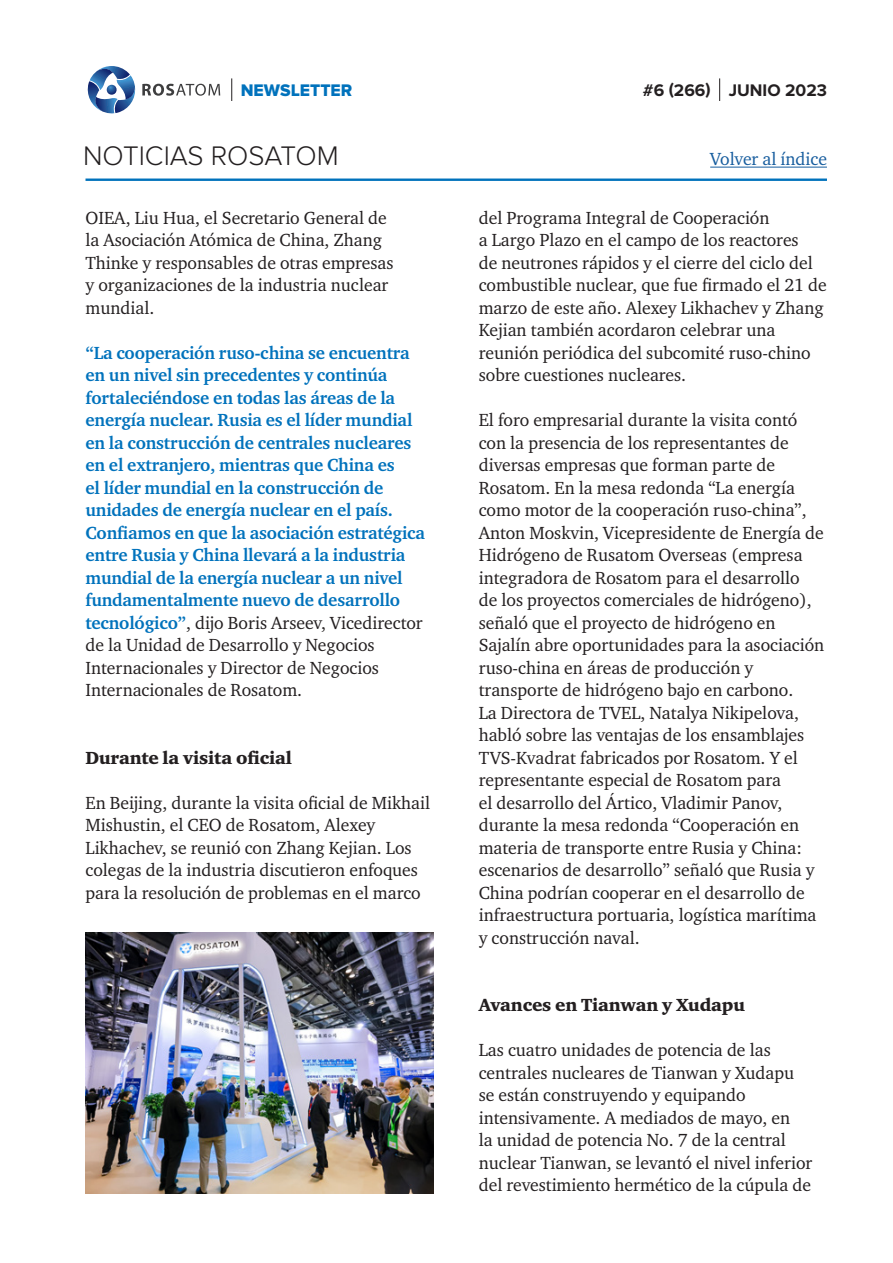
<style>
.page{position:relative;width:893px;height:1263px;background:#fff}
.page>*{position:absolute;margin:0;border:0;box-sizing:border-box;transform-origin:0 0}
.t1{font:300 27.9px "Proxima Nova";color:#231f20}
.main_text{font:18px/22.5px "Charter ITC";color:#231f20}
.main_text-2{font:700 18px/22.5px "Charter ITC";letter-spacing:-.01em;color:#0072bc}
.subtitle{font:18px "Charter Black ITC";letter-spacing:-.01em;color:#231f20}
.t2{font:18px "Charter ITC";color:#175d9e}
.t3{font:700 17.4px "Proxima Nova";color:#231f20}
.t4{font:17.4px "Proxima Nova Extrabld";color:#0072bc}
.s1{font-weight:400;color:#231f20}
</style>
<div class="page">
<hr style="left:86px;top:179px;width:741px;height:2px;background:#0072bc">
<svg style="left:87px;top:66px;width:49px;height:48px"></svg>
<svg style="left:142px;top:84px;width:78px;height:12px"></svg>
<svg style="left:231px;top:78px;width:1px;height:23px"></svg>
<hr style="left:710px;top:167px;width:117px;height:1px;background:#175d9e">
<svg style="left:719px;top:78px;width:1px;height:23px"></svg>
<img style="left:86px;top:932px;width:348px;height:262px">
<p class="t4" style="left:241px;top:80px;width:113px">NEWSLETTER</p>
<h1 class="t1" style="left:83px;top:140px;width:257px">NOTICIAS ROSATOM</h1>
<p class="main_text" style="left:86px;top:206px;width:310px">OIEA, Liu Hua, el Secretario General de la Asociación Atómica de China, Zhang Thinke y responsables de otras empresas y organizaciones de la industria nuclear mundial.</p>
<p class="main_text-2" style="left:86px;top:341px;width:341px">“La cooperación ruso-china se encuentra en un nivel sin precedentes y continúa fortaleciéndose en todas las áreas de la energía nuclear. Rusia es el líder mundial en la construcción de centrales nucleares en el extranjero, mientras que China es<br>el líder mundial en la construcción de unidades de energía nuclear en el país.<br>Confiamos en que la asociación estratégica entre Rusia y China llevará a la industria mundial de la energía nuclear a un nivel fundamentalmente nuevo de desarrollo tecnológico”<span class="s1">, dijo Boris Arseev, Vicedirector de la Unidad de Desarrollo y Negocios Internacionales y Director de Negocios Internacionales de Rosatom.</span></p>
<p class="subtitle" style="left:86px;top:746px;width:208px">Durante la visita oficial</p>
<p class="main_text" style="left:86px;top:791px;width:346px">En Beijing, durante la visita oficial de Mikhail Mishustin, el CEO de Rosatom, Alexey Likhachev, se reunió con Zhang Kejian. Los colegas de la industria discutieron enfoques para la resolución de problemas en el marco</p>
<p class="t3" style="left:643px;top:80px;width:186px">#6 (266) JUNIO 2023</p>
<p class="t2" style="left:710px;top:148px;width:118px">Volver al índice</p>
<p class="main_text" style="left:479px;top:206px;width:349px">del Programa Integral de Cooperación<br>a Largo Plazo en el campo de los reactores<br>de neutrones rápidos y el cierre del ciclo del combustible nuclear, que fue firmado el 21 de marzo de este año. Alexey Likhachev y Zhang Kejian también acordaron celebrar una reunión periódica del subcomité ruso-chino sobre cuestiones nucleares.</p>
<p class="main_text" style="left:479px;top:409px;width:347px">El foro empresarial durante la visita contó con la presencia de los representantes de diversas empresas que forman parte de Rosatom. En la mesa redonda “La energía como motor de la cooperación ruso-china”, Anton Moskvin, Vicepresidente de Energía de Hidrógeno de Rusatom Overseas (empresa integradora de Rosatom para el desarrollo<br>de los proyectos comerciales de hidrógeno), señaló que el proyecto de hidrógeno en Sajalín abre oportunidades para la asociación ruso-china en áreas de producción y transporte de hidrógeno bajo en carbono.<br>La Directora de TVEL, Natalya Nikipelova, habló sobre las ventajas de los ensamblajes TVS-Kvadrat fabricados por Rosatom. Y el representante especial de Rosatom para<br>el desarrollo del Ártico, Vladimir Panov, durante la mesa redonda “Cooperación en materia de transporte entre Rusia y China: escenarios de desarrollo” señaló que Rusia y China podrían cooperar en el desarrollo de infraestructura portuaria, logística marítima y construcción naval.</p>
<p class="subtitle" style="left:479px;top:994px;width:268px">Avances en Tianwan y Xudapu</p>
<p class="main_text" style="left:479px;top:1039px;width:335px">Las cuatro unidades de potencia de las centrales nucleares de Tianwan y Xudapu se están construyendo y equipando intensivamente. A mediados de mayo, en<br>la unidad de potencia No. 7 de la central nuclear Tianwan, se levantó el nivel inferior del revestimiento hermético de la cúpula de</p>
</div>
